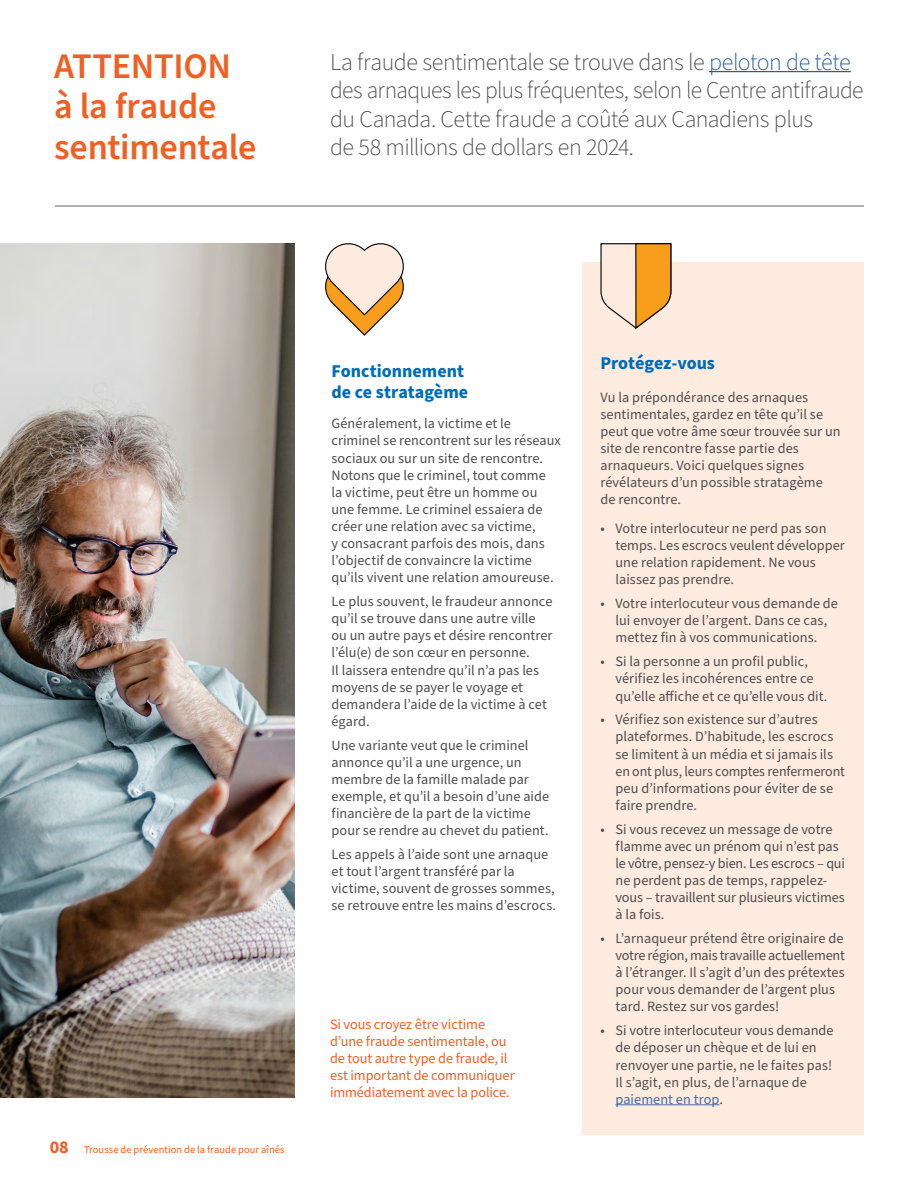
<style>
.page{position:relative;width:918px;height:1188px;background:#fff}
.page>*{position:absolute;margin:0;border:0;box-sizing:border-box;transform-origin:0 0}
.t1{font:600 36px/40.5px "Source Sans Pro";letter-spacing:-.005em;color:#f15f22}
.t2{font:300 24px/28.5px "Source Sans Pro";letter-spacing:-.02em;color:#4d4d4f}
.t3{font:700 18px/21px "Source Sans Pro";color:#006cb7}
.t4{font:14.25px/17.1px "Source Sans Pro";letter-spacing:.005em;color:#4d4d4f}
.t5{font:14.25px/17.1px "Source Sans Pro";letter-spacing:-.005em;color:#f15f22}
.t6{font:10.5px "Source Sans Pro";letter-spacing:.005em;color:#f15f22}
.s1{color:#215e9e}
.s2{font-weight:700;font-size:18px}
.s3{color:#456da9}
</style>
<div class="page">
<div style="left:582px;top:262px;width:282px;height:873px;background:#feebdf"></div>
<hr style="left:55px;top:206px;width:809px;height:1px;background:#636466">
<hr style="left:709px;top:71px;width:142px;height:1px;background:#215e9e">
<hr style="left:615px;top:1104px;width:104px;height:1px;background:#456da9">
<img style="left:0;top:243px;width:295px;height:854px">
<svg style="left:325px;top:243px;width:79px;height:93px"></svg>
<svg style="left:600px;top:243px;width:72px;height:86px"></svg>
<h1 class="t1" style="left:54px;top:46px;width:204px">ATTENTION à la fraude sentimentale</h1>
<h2 class="t2" style="left:330px;top:48px;width:535px">La fraude sentimentale se trouve dans le <span class="s1">peloton de tête </span>des arnaques les plus fréquentes, selon le Centre antifraude du Canada. Cette fraude a coûté aux Canadiens plus<br>de 58 millions de dollars en 2024.</h2>
<p class="t6" style="left:50px;top:1143px;width:236px"><span class="s2">08</span> Trousse de prévention de la fraude pour aînés</p>
<p class="t3" style="left:332px;top:361px;width:138px">Fonctionnement de ce stratagème</p>
<p class="t4" style="left:332px;top:416px;width:231px">Généralement, la victime et le criminel se rencontrent sur les réseaux sociaux ou sur un site de rencontre.<br>Notons que le criminel, tout comme<br>la victime, peut être un homme ou une femme. Le criminel essaiera de créer une relation avec sa victime,<br>y consacrant parfois des mois, dans l’objectif de convaincre la victime qu’ils vivent une relation amoureuse.</p>
<p class="t4" style="left:332px;top:593px;width:223px">Le plus souvent, le fraudeur annonce qu’il se trouve dans une autre ville ou un autre pays et désire rencontrer l’élu(e) de son cœur en personne.<br>Il laissera entendre qu’il n’a pas les moyens de se payer le voyage et demandera l’aide de la victime à cet égard.</p>
<p class="t4" style="left:332px;top:737px;width:219px">Une variante veut que le criminel annonce qu’il a une urgence, un membre de la famille malade par exemple, et qu’il a besoin d’une aide financière de la part de la victime pour se rendre au chevet du patient.</p>
<p class="t4" style="left:332px;top:846px;width:226px">Les appels à l’aide sont une arnaque et tout l’argent transféré par la victime, souvent de grosses sommes, se retrouve entre les mains d’escrocs.</p>
<p class="t5" style="left:330px;top:1016px;width:186px">Si vous croyez être victime d’une fraude sentimentale, ou de tout autre type de fraude, il est important de communiquer immédiatement avec la police.</p>
<p class="t3" style="left:600px;top:353px;width:116px">Protégez-vous</p>
<p class="t4" style="left:600px;top:389px;width:242px">Vu la prépondérance des arnaques sentimentales, gardez en tête qu’il se peut que votre âme sœur trouvée sur un site de rencontre fasse partie des arnaqueurs. Voici quelques signes révélateurs d’un possible stratagème de rencontre.</p>
<p class="t4" style="left:615px;top:520px;width:231px;text-indent:-15px">• Votre interlocuteur ne perd pas son temps. Les escrocs veulent développer une relation rapidement. Ne vous laissez pas prendre.</p>
<p class="t4" style="left:600px;top:595px;width:239px;text-align:center">• Votre interlocuteur vous demande de lui envoyer de l’argent. Dans ce cas, mettez fin à vos communications.</p>
<p class="t4" style="left:615px;top:654px;width:213px;text-indent:-15px">• Si la personne a un profil public, vérifiez les incohérences entre ce qu’elle affiche et ce qu’elle vous dit.</p>
<p class="t4" style="left:615px;top:712px;width:231px;text-indent:-15px">• Vérifiez son existence sur d’autres plateformes. D’habitude, les escrocs se limitent à un média et si jamais ils en ont plus, leurs comptes renfermeront peu d’informations pour éviter de se faire prendre.</p>
<p class="t4" style="left:615px;top:821px;width:231px;text-indent:-15px">• Si vous recevez un message de votre flamme avec un prénom qui n’est pas le vôtre, pensez-y bien. Les escrocs – qui ne perdent pas de temps, rappelez&shy;vous – travaillent sur plusieurs victimes à la fois.</p>
<p class="t4" style="left:615px;top:930px;width:231px;text-indent:-15px">• L’arnaqueur prétend être originaire de votre région, mais travaille actuellement à l’étranger. Il s’agit d’un des prétextes pour vous demander de l’argent plus tard. Restez sur vos gardes!</p>
<p class="t4" style="left:615px;top:1023px;width:220px;text-indent:-15px">• Si votre interlocuteur vous demande de déposer un chèque et de lui en renvoyer une partie, ne le faites pas!<br>Il s’agit, en plus, de l’arnaque de <span class="s3">paiement en trop</span>.</p>
</div>
